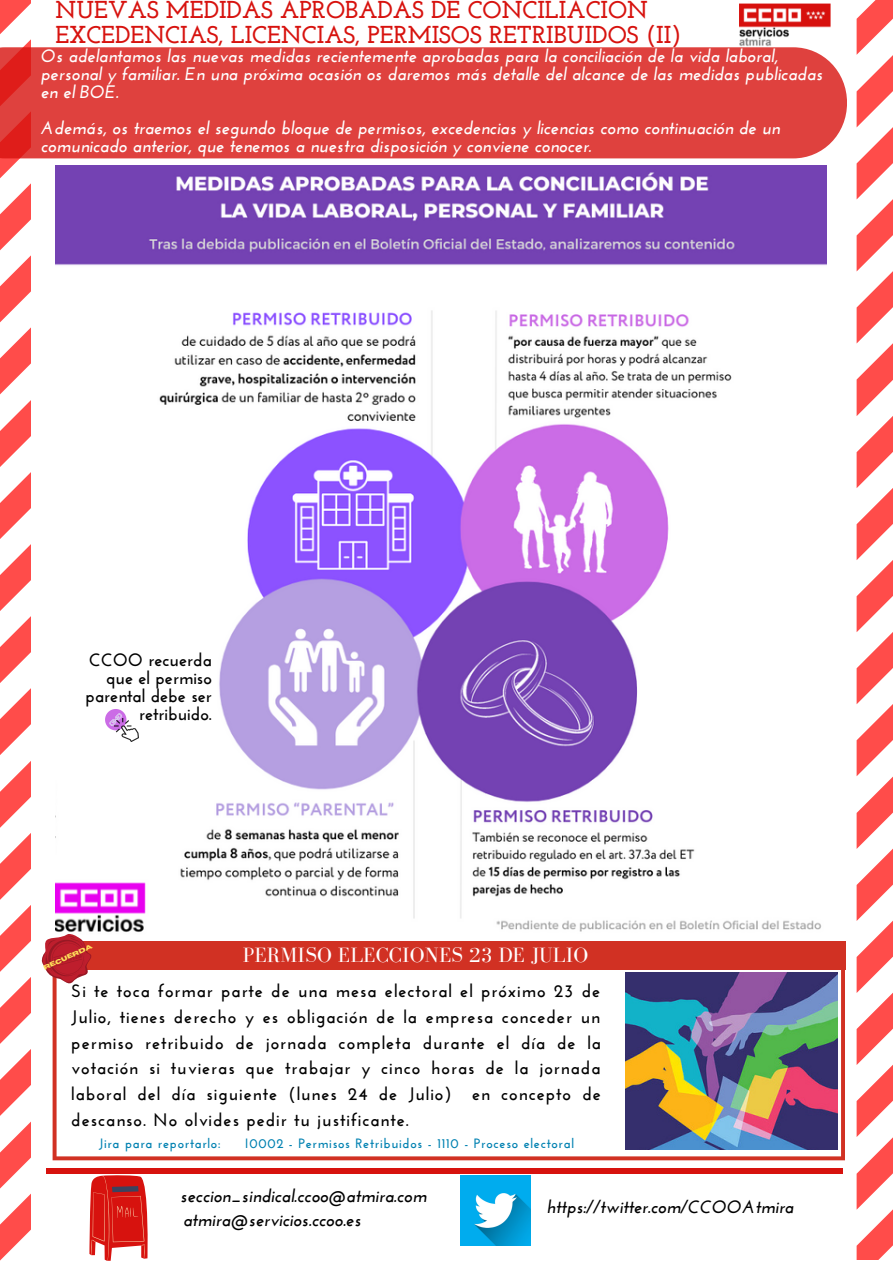
<style>
.page{position:relative;width:893px;height:1264px;background:#fff}
.page>*{position:absolute;margin:0;border:0;box-sizing:border-box;transform-origin:0 0}
.t1{font:700 24.3px "Josefin Slab";color:#d7120e}
.t2{font:21.3px "Bodoni FLF";letter-spacing:.01em;color:#fff}
.t3{font:italic 700 18px/18px "Josefin Sans";color:#fff}
.t4{font:700 18px/25.8px "Josefin Sans";letter-spacing:.025em;color:#000;text-align:justify}
.t5{font:italic 700 18px "Josefin Sans";color:#000}
.t6{font:700 18px/18px "Josefin Sans";color:#000;text-align:right}
.t7{font:700 13.5px "Josefin Sans";letter-spacing:.055em;color:#0181b1}
.t8{font:700 6.3px "Horizon";color:#ffde59}
</style>
<div class="page">
<svg style="left:0;top:0;width:31px;height:1261px"></svg>
<svg style="left:856px;top:0;width:36px;height:1259px"></svg>
<img style="left:739px;top:3px;width:92px;height:44px">
<svg style="left:89px;top:1175px;width:59px;height:85px;background:#da4440"></svg>
<img style="left:461px;top:1175px;width:69px;height:69px">
<div style="left:46px;top:1167px;width:796px;height:6px;background:#d7120e"></div>
<img style="left:56px;top:166px;width:770px;height:766px">
<div style="left:0;top:47px;width:846px;height:111px;background:#df413e"></div>
<svg style="left:53px;top:969px;width:791px;height:191px"></svg>
<div style="left:53px;top:941px;width:792px;height:28px;background:#d13123"></div>
<svg style="left:42px;top:934px;width:54px;height:52px"></svg>
<img style="left:625px;top:972px;width:212px;height:177px">
<svg style="left:105px;top:709px;width:21px;height:21px"></svg>
<svg style="left:112px;top:716px;width:7px;height:7px"></svg>
<img style="left:114px;top:718px;width:24px;height:24px">
<p class="t1" style="left:56px;top:0;width:594px">NUEVAS MEDIDAS APROBADAS DE CONCILIACIÓN</p>
<p class="t1" style="left:56px;top:24px;width:627px">EXCEDENCIAS, LICENCIAS, PERMISOS RETRIBUIDOS (II)</p>
<p class="t3" style="left:41px;top:49px;width:783px">Os adelantamos las nuevas medidas recientemente aprobadas para la conciliación de la vida laboral, personal y familiar. En una próxima ocasión os daremos más detalle del alcance de las medidas publicadas en el BOE.</p>
<p class="t3" style="left:41px;top:121px;width:740px">Además, os traemos el segundo bloque de permisos, excedencias y licencias como continuación de un comunicado anterior, que tenemos a nuestra disposición y conviene conocer.</p>
<p class="t6" style="left:86px;top:652px;width:128px">CCOO recuerda que el permiso parental debe ser retribuido.</p>
<p class="t8" style="left:42px;top:965px;width:55px;rotate:-25deg">RECUERDA</p>
<p class="t2" style="left:243px;top:943px;width:347px">PERMISO ELECCIONES 23 DE JULIO</p>
<p class="t4" style="left:71px;top:979px;width:531px">Si te toca formar parte de una mesa electoral el próximo 23 de Julio, tienes derecho y es obligación de la empresa conceder un permiso retribuido de jornada completa durante el día de la votación si tuvieras que trabajar y cinco horas de la jornada laboral del día siguiente (lunes 24 de Julio) en concepto de descanso. No olvides pedir tu justificante.</p>
<p class="t7" style="left:99px;top:1137px;width:123px">Jira para reportarlo:</p>
<p class="t7" style="left:245px;top:1137px;width:330px">I0002 - Permisos Retribuidos - 1110 - Proceso electoral</p>
<p class="t5" style="left:180px;top:1188px;width:248px">seccion_sindical.ccoo@atmira.com</p>
<p class="t5" style="left:183px;top:1212px;width:180px">atmira@servicios.ccoo.es</p>
<p class="t5" style="left:546px;top:1199px;width:249px">https://twitter.com/CCOOAtmira</p>
</div>
